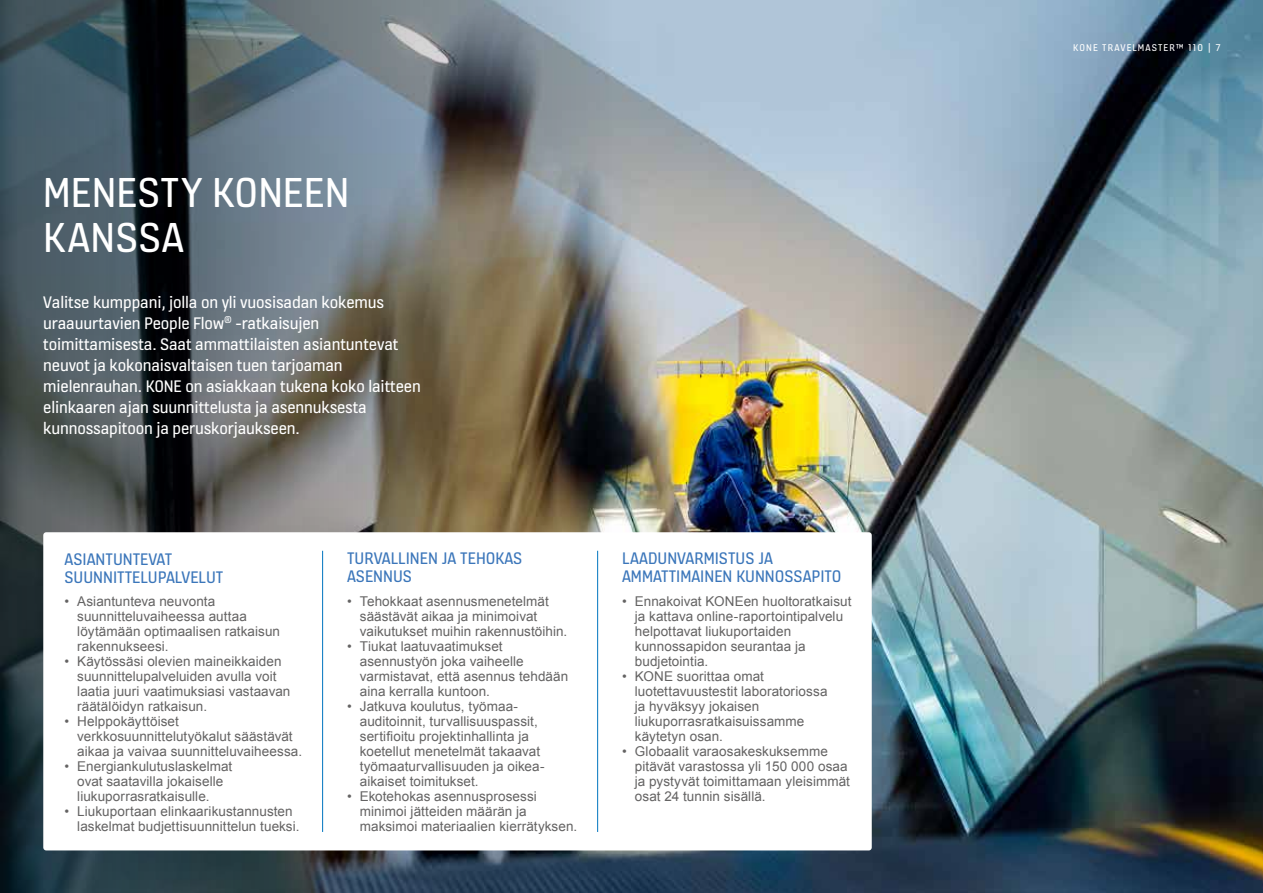
<style>
.page{position:relative;width:1263px;height:893px;background:#fff}
.page>*{position:absolute;margin:0;border:0;box-sizing:border-box;transform-origin:0 0}
.t1{font:45px/45px "KONE Information v 13";letter-spacing:.005em;color:#fff}
.t2{font:18px/21px "KONE Information v 13";letter-spacing:-.01em;color:#fff}
.t3{font:18px/18px "KONE Information v 13";color:#3b76ba}
.t4{font:13.5px/15px "Arial";letter-spacing:.005em;color:#646363}
.t5{font:10.5px "KONE Information v 13";letter-spacing:.1em;color:#fff}
</style>
<div class="page">
<img style="left:611px;top:0;width:652px;height:893px">
<img style="left:0;top:0;width:611px;height:893px">
<div style="left:43px;top:532px;width:829px;height:318px;background:#fff;border-radius:3px"></div>
<hr style="left:322px;top:551px;width:1px;height:281px;background:#0075bf">
<hr style="left:597px;top:551px;width:1px;height:281px;background:#0075bf">
<h1 class="t1" style="left:43px;top:168px;width:308px">MENESTY KONEEN<br>KANSSA</h1>
<p class="t2" style="left:43px;top:291px;width:379px">Valitse kumppani, jolla on yli vuosisadan kokemus uraauurtavien People Flow<sup>®</sup> -ratkaisujen toimittamisesta. Saat ammattilaisten asiantuntevat neuvot ja kokonaisvaltaisen tuen tarjoaman mielenrauhan. KONE on asiakkaan tukena koko laitteen elinkaaren ajan suunnittelusta ja asennuksesta kunnossapitoon ja peruskorjaukseen.</p>
<h2 class="t3" style="left:65px;top:549px;width:160px">ASIANTUNTEVAT<br>SUUNNITTELUPALVELUT</h2>
<p class="t4" style="left:77px;top:594px;width:204px;text-indent:-13px">• Asiantunteva neuvonta suunnitteluvaiheessa auttaa löytämään optimaalisen ratkaisun rakennukseesi.</p>
<p class="t4" style="left:77px;top:654px;width:215px;text-indent:-13px">• Käytössäsi olevien maineikkaiden suunnittelupalveluiden avulla voit laatia juuri vaatimuksiasi vastaavan räätälöidyn ratkaisun.</p>
<p class="t4" style="left:77px;top:714px;width:226px;text-indent:-13px">• Helppokäyttöiset verkkosuunnittelutyökalut säästävät aikaa ja vaivaa suunnitteluvaiheessa.</p>
<p class="t4" style="left:77px;top:759px;width:157px;text-indent:-13px">• Energiankulutuslaskelmat ovat saatavilla jokaiselle liukuporrasratkaisulle.</p>
<p class="t4" style="left:77px;top:804px;width:224px;text-indent:-13px">• Liukuportaan elinkaarikustannusten laskelmat budjettisuunnittelun tueksi.</p>
<h2 class="t3" style="left:347px;top:549px;width:177px">TURVALLINEN JA TEHOKAS<br>ASENNUS</h2>
<p class="t4" style="left:360px;top:594px;width:209px;text-indent:-13px">• Tehokkaat asennusmenetelmät säästävät aikaa ja minimoivat vaikutukset muihin rakennustöihin.</p>
<p class="t4" style="left:360px;top:639px;width:210px;text-indent:-13px">• Tiukat laatuvaatimukset asennustyön joka vaiheelle varmistavat, että asennus tehdään aina kerralla kuntoon.</p>
<p class="t4" style="left:360px;top:699px;width:186px;text-indent:-13px">• Jatkuva koulutus, työmaa&shy;auditoinnit, turvallisuuspassit, sertifioitu projektinhallinta ja koetellut menetelmät takaavat työmaaturvallisuuden ja oikea&shy;aikaiset toimitukset.</p>
<p class="t4" style="left:360px;top:789px;width:219px;text-indent:-13px">• Ekotehokas asennusprosessi minimoi jätteiden määrän ja maksimoi materiaalien kierrätyksen.</p>
<h2 class="t3" style="left:622px;top:549px;width:221px">LAADUNVARMISTUS JA<br>AMMATTIMAINEN KUNNOSSAPITO</h2>
<p class="t4" style="left:635px;top:594px;width:218px;text-indent:-13px">• Ennakoivat KONEen huoltoratkaisut ja kattava online-raportointipalvelu helpottavat liukuportaiden kunnossapidon seurantaa ja budjetointia.</p>
<p class="t4" style="left:635px;top:669px;width:194px;text-indent:-13px">• KONE suorittaa omat luotettavuustestit laboratoriossa ja hyväksyy jokaisen liukuporrasratkaisuissamme käytetyn osan.</p>
<p class="t4" style="left:635px;top:744px;width:217px;text-indent:-13px">• Globaalit varaosakeskuksemme pitävät varastossa yli 150 000 osaa ja pystyvät toimittamaan yleisimmät osat 24 tunnin sisällä.</p>
<p class="t5" style="left:1073px;top:40px;width:149px">KONE TRAVELMASTER™ 110 | 7</p>
</div>
